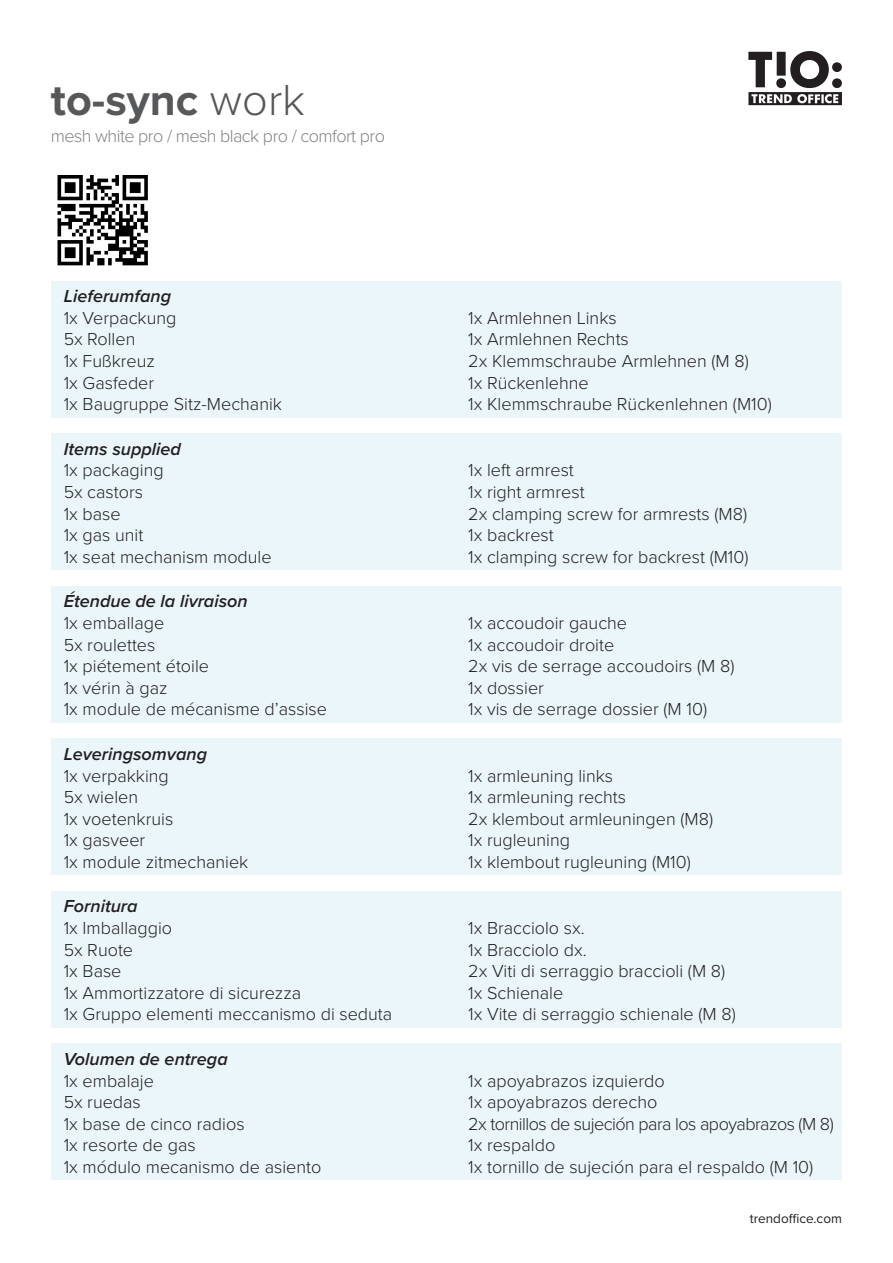
<style>
.page{position:relative;width:893px;height:1263px;background:#fff}
.page>*{position:absolute;margin:0;border:0;box-sizing:border-box;transform-origin:0 0}
.t1{font:700 45px "Proxima Nova";color:#57585a}
.t2{font:300 18px/21.6px "Proxima Nova";color:#231f20}
.t3{font:italic 600 18px "Proxima Nova";color:#231f20}
.t4{font:300 18px "Proxima Nova";letter-spacing:-.03em;color:#808285}
.t5{font:13.5px "Proxima Nova";color:#231f20}
.s1{font-weight:300}
</style>
<div class="page">
<svg style="left:748px;top:51px;width:94px;height:54px"></svg>
<div style="left:51px;top:281px;width:791px;height:136px;background:#eaf6f9"></div>
<div style="left:51px;top:433px;width:791px;height:137px;background:#eaf6f9"></div>
<div style="left:51px;top:586px;width:791px;height:137px;background:#eaf6f9"></div>
<div style="left:51px;top:738px;width:791px;height:137px;background:#eaf6f9"></div>
<div style="left:51px;top:891px;width:791px;height:137px;background:#eaf6f9"></div>
<div style="left:51px;top:1043px;width:791px;height:137px;background:#eaf6f9"></div>
<svg style="left:58px;top:175px;width:90px;height:90px"></svg>
<h1 class="t1" style="left:51px;top:66px;width:256px">to-sync <span class="s1">work</span></h1>
<p class="t4" style="left:51px;top:122px;width:336px">mesh white pro / mesh black pro / comfort pro</p>
<p class="t3" style="left:64px;top:283px;width:109px">Lieferumfang</p>
<p class="t2" style="left:64px;top:306px;width:220px">1x Verpackung<br>5x Rollen<br>1x Fußkreuz<br>1x Gasfeder<br>1x Baugruppe Sitz-Mechanik</p>
<p class="t2" style="left:468px;top:306px;width:305px">1x Armlehnen Links<br>1x Armlehnen Rechts<br>2x Klemmschraube Armlehnen (M 8)<br>1x Rückenlehne<br>1x Klemmschraube Rückenlehnen (M10)</p>
<p class="t3" style="left:64px;top:435px;width:119px">Items supplied</p>
<p class="t2" style="left:64px;top:458px;width:209px">1x packaging<br>5x castors<br>1x base<br>1x gas unit<br>1x seat mechanism module</p>
<p class="t2" style="left:468px;top:458px;width:282px">1x left armrest<br>1x right armrest<br>2x clamping screw for armrests (M8)<br>1x backrest<br>1x clamping screw for backrest (M10)</p>
<p class="t3" style="left:64px;top:588px;width:185px">Étendue de la livraison</p>
<p class="t2" style="left:64px;top:611px;width:265px">1x emballage<br>5x roulettes<br>1x piétement étoile<br>1x vérin à gaz<br>1x module de mécanisme d’assise</p>
<p class="t2" style="left:468px;top:611px;width:268px">1x accoudoir gauche<br>1x accoudoir droite<br>2x vis de serrage accoudoirs (M 8)<br>1x dossier<br>1x vis de serrage dossier (M 10)</p>
<p class="t3" style="left:64px;top:740px;width:145px">Leveringsomvang</p>
<p class="t2" style="left:64px;top:764px;width:186px">1x verpakking<br>5x wielen<br>1x voetenkruis<br>1x gasveer<br>1x module zitmechaniek</p>
<p class="t2" style="left:468px;top:764px;width:246px">1x armleuning links<br>1x armleuning rechts<br>2x klembout armleuningen (M8)<br>1x rugleuning<br>1x klembout rugleuning (M10)</p>
<p class="t3" style="left:64px;top:893px;width:75px">Fornitura</p>
<p class="t2" style="left:64px;top:916px;width:330px">1x Imballaggio<br>5x Ruote<br>1x Base<br>1x Ammortizzatore di sicurezza<br>1x Gruppo elementi meccanismo di seduta</p>
<p class="t2" style="left:468px;top:916px;width:269px">1x Bracciolo sx.<br>1x Bracciolo dx.<br>2x Viti di serraggio braccioli (M 8)<br>1x Schienale<br>1x Vite di serraggio schienale (M 8)</p>
<p class="t3" style="left:64px;top:1045px;width:165px">Volumen de entrega</p>
<p class="t2" style="left:64px;top:1069px;width:259px">1x embalaje<br>5x ruedas<br>1x base de cinco radios<br>1x resorte de gas<br>1x módulo mecanismo de asiento</p>
<p class="t2" style="left:468px;top:1069px;width:367px">1x apoyabrazos izquierdo<br>1x apoyabrazos derecho<br>2x tornillos de sujeción para los apoyabrazos (M 8)<br>1x respaldo<br>1x tornillo de sujeción para el respaldo (M 10)</p>
<p class="t5" style="left:750px;top:1208px;width:94px">trendoffice.com</p>
</div>
